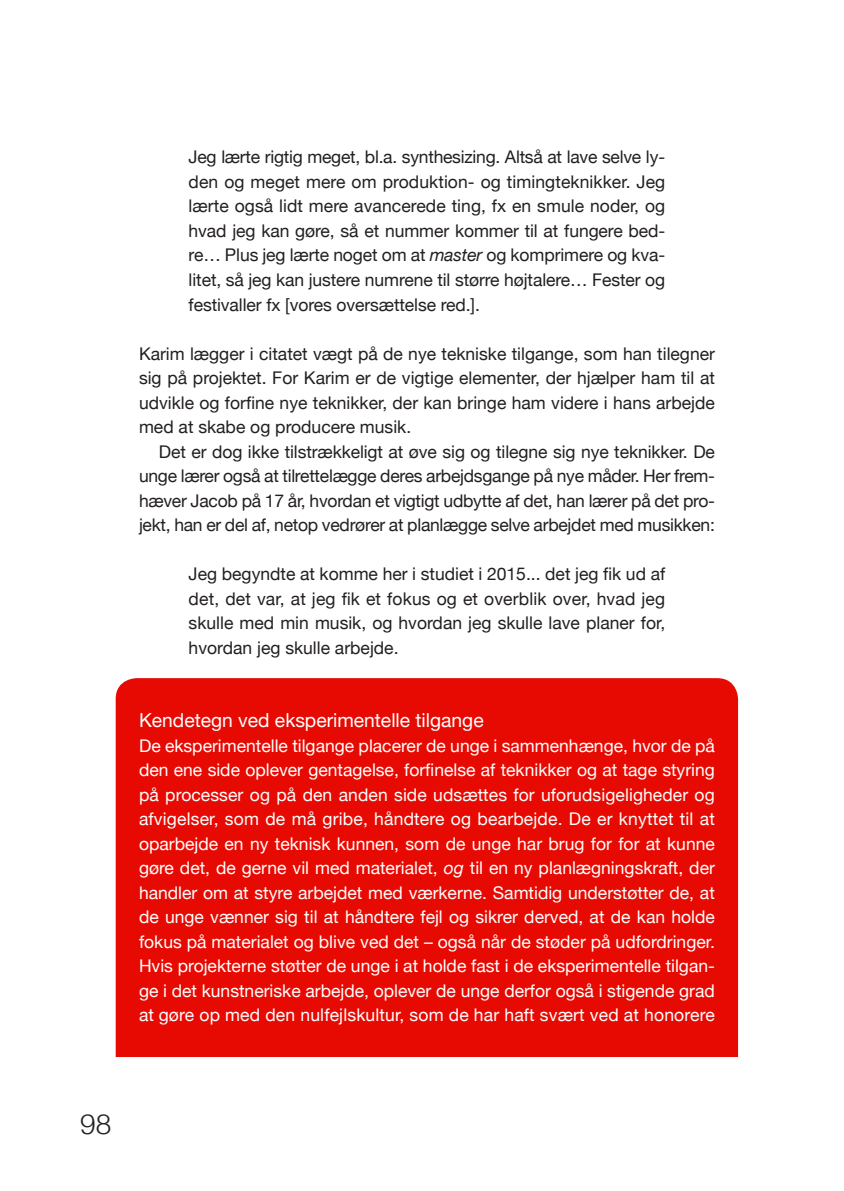
<style>
.page{position:relative;width:844px;height:1191px;background:#fff}
.page>*{position:absolute;margin:0;border:0;box-sizing:border-box;transform-origin:0 0}
.t1{font:300 28px "Helvetica Neue";color:#231f20}
.Heading_4{font:19.25px "Helvetica Neue";color:#fff}
.citat{font:17.5px/24.5px "Helvetica Neue";letter-spacing:-.005em;color:#231f20;text-align:justify}
.Normal_0{font:17.5px/24.5px "Helvetica Neue";letter-spacing:.01em;color:#fff;text-align:justify}
.Normal_0-2{font:17.5px/24.5px "Helvetica Neue";color:#231f20;text-align:justify}
.s1{font-style:italic}
</style>
<div class="page">
<div style="left:116px;top:678px;width:621px;height:379px;background:#e70a02"></div>
<p class="citat" style="left:189px;top:146px;width:478px">Jeg lærte rigtig meget, bl.a. synthesizing. Altså at lave selve ly&shy;den og meget mere om produktion- og timingteknikker. Jeg lærte også lidt mere avancerede ting, fx en smule noder, og hvad jeg kan gøre, så et nummer kommer til at fungere bed&shy;re… Plus jeg lærte noget om at <span class="s1">master</span> og komprimere og kva&shy;litet, så jeg kan justere numrene til større højtalere… Fester og festivaller fx [vores oversættelse red.].</p>
<p class="Normal_0-2" style="left:139px;top:342px;width:577px">Karim lægger i citatet vægt på de nye tekniske tilgange, som han tilegner sig på projektet. For Karim er de vigtige elementer, der hjælper ham til at udvikle og forfine nye teknikker, der kan bringe ham videre i hans arbejde med at skabe og producere musik.</p>
<p class="citat" style="left:139px;top:440px;width:577px;text-indent:20px">Det er dog ikke tilstrækkeligt at øve sig og tilegne sig nye teknikker. De unge lærer også at tilrettelægge deres arbejdsgange på nye måder. Her frem&shy;hæver Jacob på 17 år, hvordan et vigtigt udbytte af det, han lærer på det pro&shy;jekt, han er del af, netop vedrører at planlægge selve arbejdet med musikken:</p>
<p class="citat" style="left:189px;top:562px;width:478px">Jeg begyndte at komme her i studiet i 2015... det jeg fik ud af det, det var, at jeg fik et fokus og et overblik over, hvad jeg skulle med min musik, og hvordan jeg skulle lave planer for, hvordan jeg skulle arbejde.</p>
<p class="Heading_4" style="left:139px;top:706px;width:346px">Kendetegn ved eksperimentelle tilgange</p>
<p class="Normal_0" style="left:139px;top:734px;width:577px">De eksperimentelle tilgange placerer de unge i sammenhænge, hvor de på den ene side oplever gentagelse, forfinelse af teknikker og at tage styring på processer og på den anden side udsættes for uforudsigeligheder og afvigelser, som de må gribe, håndtere og bearbejde. De er knyttet til at oparbejde en ny teknisk kunnen, som de unge har brug for for at kunne gøre det, de gerne vil med materialet, <span class="s1">og</span> til en ny planlægningskraft, der handler om at styre arbejdet med værkerne. Samtidig understøtter de, at de unge vænner sig til at håndtere fejl og sikrer derved, at de kan holde fokus på materialet og blive ved det – også når de støder på udfordringer.<br>Hvis projekterne støtter de unge i at holde fast i de eksperimentelle tilgan&shy;ge i det kunstneriske arbejde, oplever de unge derfor også i stigende grad at gøre op med den nulfejlskultur, som de har haft svært ved at honorere</p>
<h1 class="t1" style="left:80px;top:1101px;width:33px">98</h1>
</div>
